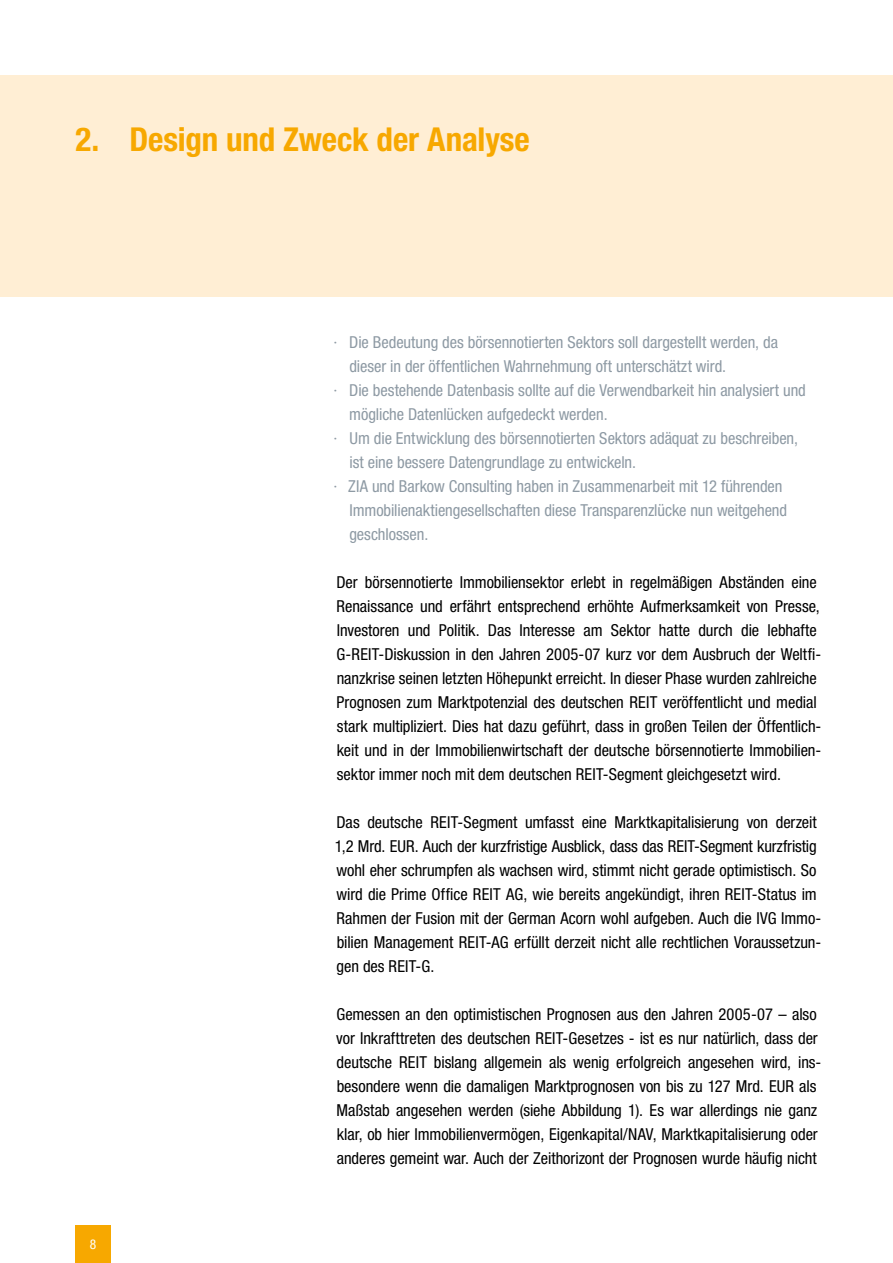
<style>
.page{position:relative;width:893px;height:1263px;background:#fff}
.page>*{position:absolute;margin:0;border:0;box-sizing:border-box;transform-origin:0 0}
.t1{font:700 condensed 33px "Helvetica Neue LT Pro";letter-spacing:-.005em;color:#f7a800}
.t2{font:condensed 16.5px/24px "Helvetica Neue LT Pro";letter-spacing:-.005em;color:#000}
.t3{font:condensed 16.5px "Helvetica Neue LT Pro";letter-spacing:-.005em;color:#8e9aa4}
.t4{font:condensed 13.5px "Helvetica Neue LT Pro";color:#fff}
</style>
<div class="page">
<div style="left:0;top:75px;width:893px;height:222px;background:#ffeed4"></div>
<div style="left:75px;top:1226px;width:36px;height:37px;background:#f7a800"></div>
<h1 class="t1" style="left:75px;top:119px;width:456px">2. Design und Zweck der Analyse</h1>
<p class="t4" style="left:90px;top:1236px;width:8px">8</p>
<p class="t3" style="left:333px;top:332px;width:446px">· Die Bedeutung des börsennotierten Sektors soll dargestellt werden, da</p>
<p class="t3" style="left:349px;top:356px;width:378px">dieser in der öffentlichen Wahrnehmung oft unterschätzt wird.</p>
<p class="t3" style="left:333px;top:380px;width:474px">· Die bestehende Datenbasis sollte auf die Verwendbarkeit hin analysiert und</p>
<p class="t3" style="left:349px;top:404px;width:260px">mögliche Datenlücken aufgedeckt werden.</p>
<p class="t3" style="left:333px;top:428px;width:466px">· Um die Entwicklung des börsennotierten Sektors adäquat zu beschreiben,</p>
<p class="t3" style="left:349px;top:452px;width:288px">ist eine bessere Datengrundlage zu entwickeln.</p>
<p class="t3" style="left:333px;top:476px;width:450px">· ZIA und Barkow Consulting haben in Zusammenarbeit mit 12 führenden</p>
<p class="t3" style="left:350px;top:500px;width:439px">Immobilienaktiengesellschaften diese Transparenzlücke nun weitgehend</p>
<p class="t3" style="left:349px;top:524px;width:80px">geschlossen.</p>
<p class="t2" style="left:336px;top:570px;width:486px">Der börsennotierte Immobiliensektor erlebt in regelmäßigen Abständen eine Renaissance und erfährt entsprechend erhöhte Aufmerksamkeit von Presse, Investoren und Politik. Das Interesse am Sektor hatte durch die lebhafte G-REIT-Diskussion in den Jahren 2005-07 kurz vor dem Ausbruch der Weltfi&shy;nanzkrise seinen letzten Höhepunkt erreicht. In dieser Phase wurden zahlreiche Prognosen zum Marktpotenzial des deutschen REIT veröffentlicht und medial stark multipliziert. Dies hat dazu geführt, dass in großen Teilen der Öffentlich&shy;keit und in der Immobilienwirtschaft der deutsche börsennotierte Immobilien&shy;sektor immer noch mit dem deutschen REIT-Segment gleichgesetzt wird.</p>
<p class="t2" style="left:335px;top:810px;width:488px">Das deutsche REIT-Segment umfasst eine Marktkapitalisierung von derzeit 1,2 Mrd. EUR. Auch der kurzfristige Ausblick, dass das REIT-Segment kurzfristig wohl eher schrumpfen als wachsen wird, stimmt nicht gerade optimistisch. So wird die Prime Office REIT AG, wie bereits angekündigt, ihren REIT-Status im Rahmen der Fusion mit der German Acorn wohl aufgeben. Auch die IVG Immo&shy;bilien Management REIT-AG erfüllt derzeit nicht alle rechtlichen Voraussetzun&shy;gen des REIT-G.</p>
<p class="t2" style="left:336px;top:1002px;width:487px">Gemessen an den optimistischen Prognosen aus den Jahren 2005-07 – also vor Inkrafttreten des deutschen REIT-Gesetzes - ist es nur natürlich, dass der deutsche REIT bislang allgemein als wenig erfolgreich angesehen wird, ins&shy;besondere wenn die damaligen Marktprognosen von bis zu 127 Mrd. EUR als Maßstab angesehen werden (siehe Abbildung 1). Es war allerdings nie ganz klar, ob hier Immobilienvermögen, Eigenkapital/NAV, Marktkapitalisierung oder anderes gemeint war. Auch der Zeithorizont der Prognosen wurde häufig nicht</p>
</div>
